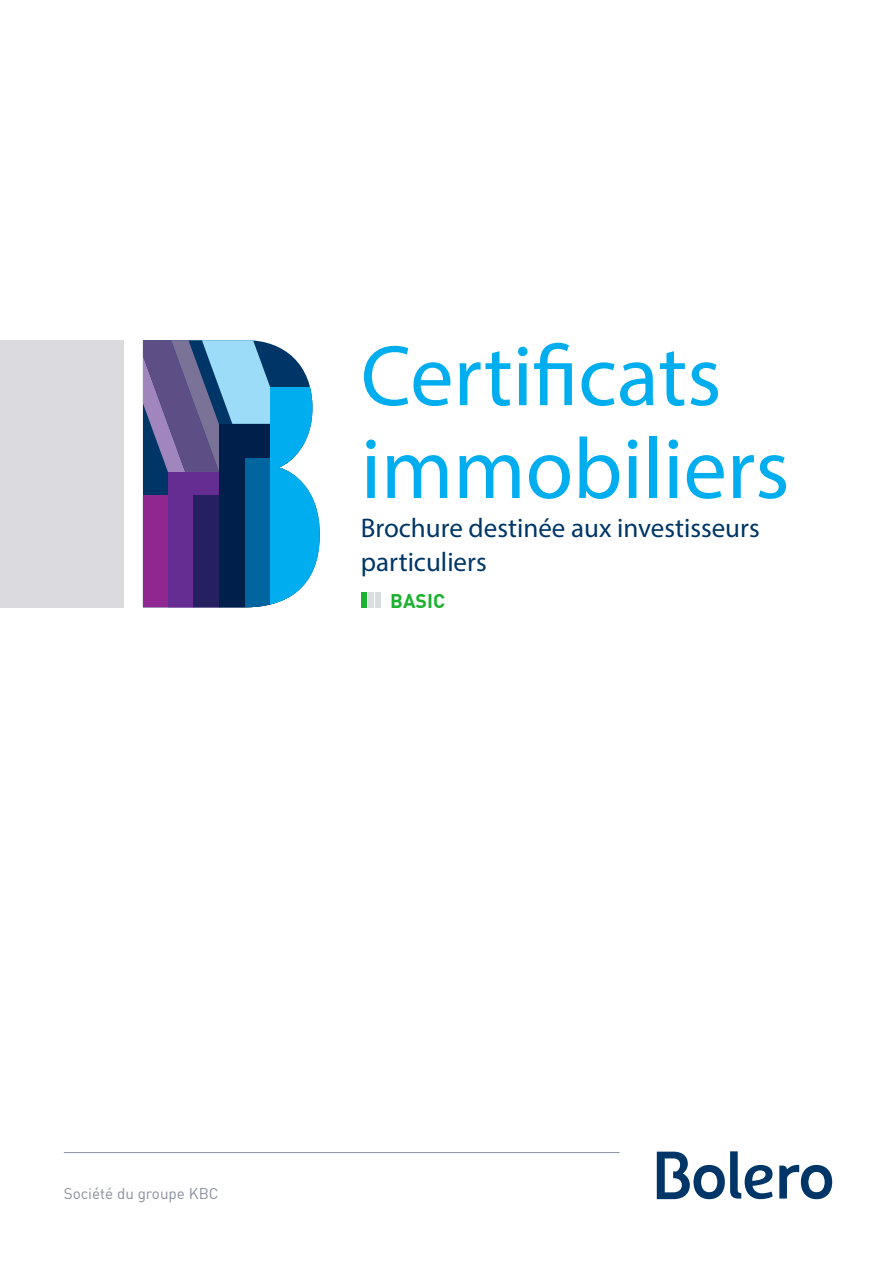
<style>
.page{position:relative;width:893px;height:1263px;background:#fff}
.page>*{position:absolute;margin:0;border:0;box-sizing:border-box;transform-origin:0 0}
.t1{font:86.7px/92.8px "Myriad Pro";color:#00aeef}
.t2{font:27px/34.5px "Myriad Pro";color:#003667}
.t3{font:700 19.5px "DIN Offc";color:#1ab22e}
.t4{font:15.3px "DIN Offc";color:#8a8f9d}
</style>
<div class="page">
<div style="left:0;top:340px;width:124px;height:268px;background:#dbdbdf"></div>
<svg style="left:292px;top:356px;width:18px;height:31px"></svg>
<svg style="left:143px;top:340px;width:149px;height:155px"></svg>
<div style="left:143px;top:495px;width:51px;height:112px;background:#90268f"></div>
<div style="left:168px;top:472px;width:51px;height:135px;background:#652d91"></div>
<div style="left:194px;top:495px;width:51px;height:112px;background:#252161"></div>
<div style="left:219px;top:424px;width:51px;height:183px;background:#001f4a"></div>
<div style="left:245px;top:458px;width:51px;height:149px;background:#01669f"></div>
<svg style="left:270px;top:387px;width:50px;height:220px;fill:#00aeef"></svg>
<svg style="left:779px;top:1165px;width:53px;height:34px"></svg>
<svg style="left:657px;top:1151px;width:116px;height:48px"></svg>
<hr style="left:64px;top:1152px;width:556px;height:1px;background:#8a8f9d">
<div style="left:361px;top:593px;width:6px;height:15px;background:#1ab22e"></div>
<div style="left:368px;top:593px;width:6px;height:15px;background:#d9dede"></div>
<div style="left:375px;top:593px;width:6px;height:15px;background:#d9dede"></div>
<p class="t1" style="left:361px;top:328px;width:430px">Certificats immobiliers</p>
<p class="t2" style="left:361px;top:510px;width:400px">Brochure destinée aux investisseurs particuliers</p>
<p class="t3" style="left:390px;top:588px;width:56px">BASIC</p>
<p class="t4" style="left:64px;top:1184px;width:156px">Société du groupe KBC</p>
</div>
